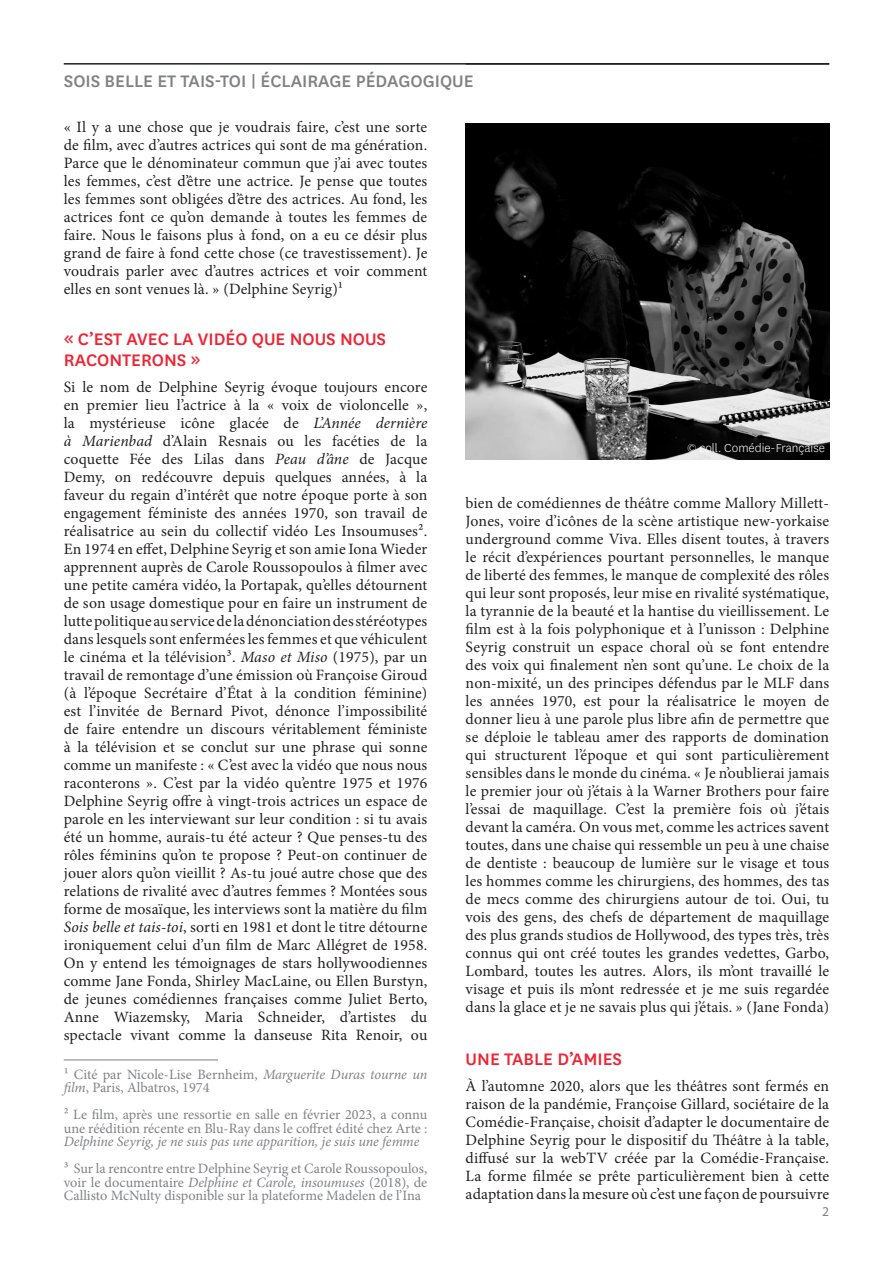
<style>
.page{position:relative;width:893px;height:1263px;background:#fff}
.page>*{position:absolute;margin:0;border:0;box-sizing:border-box;transform-origin:0 0}
.Inter{font:500 19.5px/21px "National";color:#ed2535}
.Inter-2{font:500 19.5px "National";color:#808285}
.Inter-3{font:15.75px/18px "Minion Pro";letter-spacing:.01em;color:#231f20;text-align:justify}
.Texte_courant{font:15.75px/18px "Minion Pro";letter-spacing:.01em;color:#231f20;text-align:justify}
.Légende{font:14.25px/13.5px "Minion Pro";color:#808285;text-align:justify}
.Légende-2{font:300 13.5px "National";color:#fff}
.t1{font:13.5px "Myriad Pro";color:#808285}
.s1{font-style:italic}
</style>
<div class="page">
<hr style="left:64px;top:63px;width:765px;height:2px;background:#231f20">
<img style="left:466px;top:124px;width:363px;height:336px">
<hr style="left:64px;top:1059px;width:154px;height:1px;background:#7c7f81">
<p class="Inter-2" style="left:64px;top:68px;width:411px">SOIS BELLE ET TAIS-TOI | ÉCLAIRAGE PÉDAGOGIQUE</p>
<p class="Texte_courant" style="left:64px;top:118px;width:365px">« Il y a une chose que je voudrais faire, c’est une sorte de film, avec d’autres actrices qui sont de ma génération.<br>Parce que le dénominateur commun que j’ai avec toutes les femmes, c’est d’être une actrice. Je pense que toutes les femmes sont obligées d’être des actrices. Au fond, les actrices font ce qu’on demande à toutes les femmes de faire. Nous le faisons plus à fond, on a eu ce désir plus grand de faire à fond cette chose (ce travestissement). Je voudrais parler avec d’autres actrices et voir comment elles en sont venues là. » (Delphine Seyrig)¹</p>
<p class="Inter" style="left:64px;top:327px;width:324px">« C’EST AVEC LA VIDÉO QUE NOUS NOUS<br>RACONTERONS »</p>
<p class="Inter-3" style="left:64px;top:378px;width:365px">Si le nom de Delphine Seyrig évoque toujours encore en premier lieu l’actrice à la « voix de violoncelle », la mystérieuse icône glacée de <span class="s1">L’Année dernière à Marienbad</span> d’Alain Resnais ou les facéties de la coquette Fée des Lilas dans <span class="s1">Peau d’âne</span> de Jacque Demy, on redécouvre depuis quelques années, à la faveur du regain d’intérêt que notre époque porte à son engagement féministe des années 1970, son travail de réalisatrice au sein du collectif vidéo Les Insoumuses².<br>En 1974 en effet, Delphine Seyrig et son amie Iona Wieder apprennent auprès de Carole Roussopoulos à filmer avec une petite caméra vidéo, la Portapak, qu’elles détournent de son usage domestique pour en faire un instrument de lutte politique au service de la dénonciation des stéréotypes dans lesquels sont enfermées les femmes et que véhiculent le cinéma et la télévision³. <span class="s1">Maso et Miso</span> (1975), par un travail de remontage d’une émission où Françoise Giroud (à l’époque Secrétaire d’État à la condition féminine) est l’invitée de Bernard Pivot, dénonce l’impossibilité de faire entendre un discours véritablement féministe à la télévision et se conclut sur une phrase qui sonne comme un manifeste : « C’est avec la vidéo que nous nous raconterons ». C’est par la vidéo qu’entre 1975 et 1976<br>Delphine Seyrig offre à vingt-trois actrices un espace de parole en les interviewant sur leur condition : si tu avais été un homme, aurais-tu été acteur ? Que penses-tu des rôles féminins qu’on te propose ? Peut-on continuer de jouer alors qu’on vieillit ? As-tu joué autre chose que des relations de rivalité avec d’autres femmes ? Montées sous forme de mosaïque, les interviews sont la matière du film <span class="s1">Sois belle et tais-toi</span>, sorti en 1981 et dont le titre détourne ironiquement celui d’un film de Marc Allégret de 1958.<br>On y entend les témoignages de stars hollywoodiennes comme Jane Fonda, Shirley MacLaine, ou Ellen Burstyn, de jeunes comédiennes françaises comme Juliet Berto, Anne Wiazemsky, Maria Schneider, d’artistes du spectacle vivant comme la danseuse Rita Renoir, ou</p>
<p class="Légende" style="left:64px;top:1067px;width:365px">¹ Cité par Nicole-Lise Bernheim, <span class="s1">Marguerite Duras tourne un film</span>, Paris, Albatros, 1974</p>
<p class="Légende" style="left:64px;top:1108px;width:365px">² Le film, après une ressortie en salle en février 2023, a connu une réédition récente en Blu-Ray dans le coffret édité chez Arte :<br><span class="s1">Delphine Seyrig, je ne suis pas une apparition, je suis une femme</span></p>
<p class="Légende" style="left:64px;top:1162px;width:365px">³ Sur la rencontre entre Delphine Seyrig et Carole Roussopoulos, voir le documentaire <span class="s1">Delphine et Carole, insoumuses</span> (2018), de Callisto McNulty disponible sur la plateforme Madelen de l’Ina</p>
<p class="Légende-2" style="left:687px;top:440px;width:139px">© coll. Comédie-Française</p>
<p class="Inter-3" style="left:466px;top:494px;width:365px">bien de comédiennes de théâtre comme Mallory Millett-Jones, voire d’icônes de la scène artistique new-yorkaise underground comme Viva. Elles disent toutes, à travers le récit d’expériences pourtant personnelles, le manque de liberté des femmes, le manque de complexité des rôles qui leur sont proposés, leur mise en rivalité systématique, la tyrannie de la beauté et la hantise du vieillissement. Le film est à la fois polyphonique et à l’unisson : Delphine Seyrig construit un espace choral où se font entendre des voix qui finalement n’en sont qu’une. Le choix de la non-mixité, un des principes défendus par le MLF dans les années 1970, est pour la réalisatrice le moyen de donner lieu à une parole plus libre afin de permettre que se déploie le tableau amer des rapports de domination qui structurent l’époque et qui sont particulièrement sensibles dans le monde du cinéma. « Je n’oublierai jamais le premier jour où j’étais à la Warner Brothers pour faire l’essai de maquillage. C’est la première fois où j’étais devant la caméra. On vous met, comme les actrices savent toutes, dans une chaise qui ressemble un peu à une chaise de dentiste : beaucoup de lumière sur le visage et tous les hommes comme les chirurgiens, des hommes, des tas de mecs comme des chirurgiens autour de toi. Oui, tu vois des gens, des chefs de département de maquillage des plus grands studios de Hollywood, des types très, très connus qui ont créé toutes les grandes vedettes, Garbo, Lombard, toutes les autres. Alors, ils m’ont travaillé le visage et puis ils m’ont redressée et je me suis regardée dans la glace et je ne savais plus qui j’étais. » (Jane Fonda)</p>
<p class="Inter" style="left:466px;top:1047px;width:158px">UNE TABLE D’AMIES</p>
<p class="Texte_courant" style="left:466px;top:1077px;width:365px">À l’automne 2020, alors que les théâtres sont fermés en raison de la pandémie, Françoise Gillard, sociétaire de la Comédie-Française, choisit d’adapter le documentaire de Delphine Seyrig pour le dispositif du Théâtre à la table, diffusé sur la webTV créée par la Comédie-Française.<br>La forme filmée se prête particulièrement bien à cette adaptation dans la mesure où c’est une façon de poursuivre</p>
<p class="t1" style="left:822px;top:1203px;width:8px">2</p>
</div>
